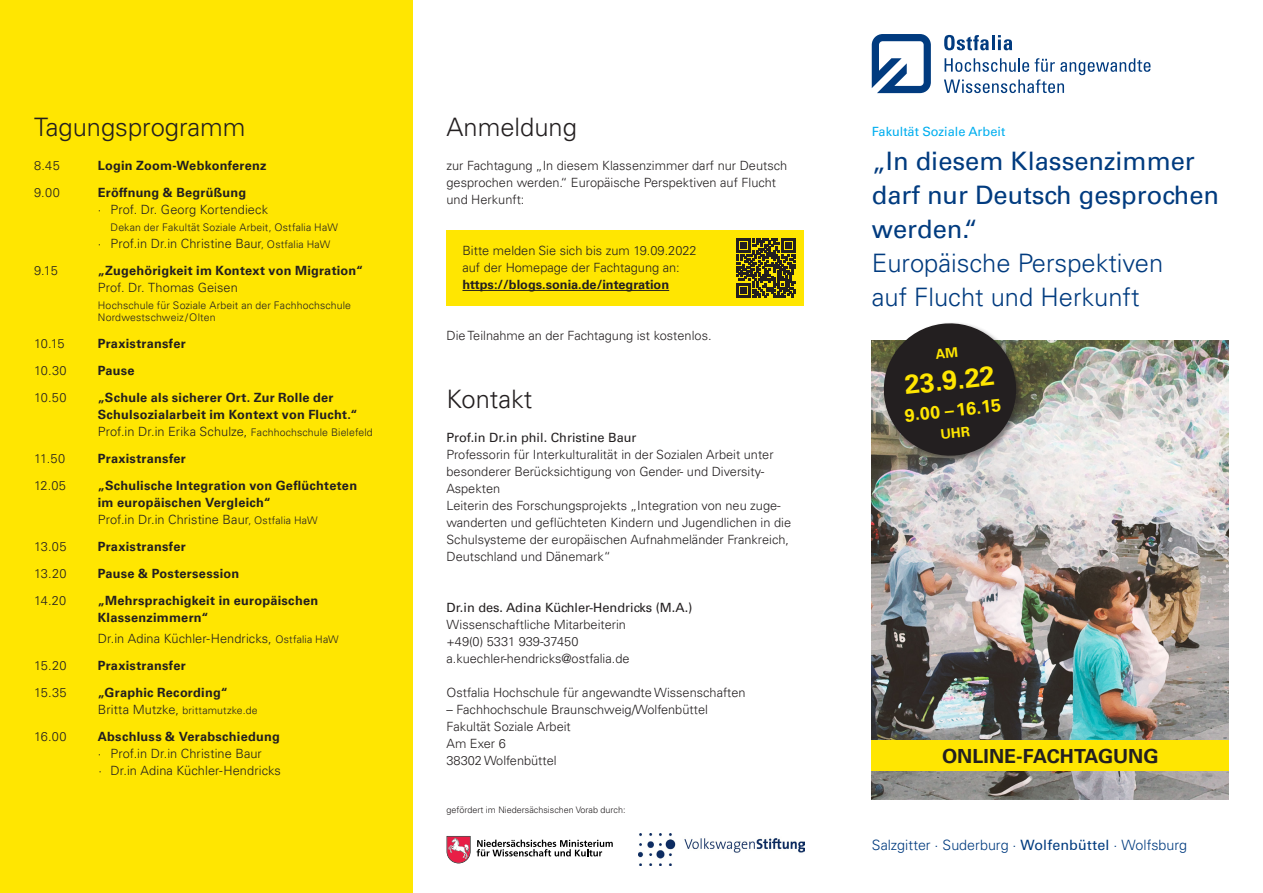
<style>
.page{position:relative;width:1263px;height:893px;background:#fff}
.page>*{position:absolute;margin:0;border:0;box-sizing:border-box;transform-origin:0 0}
.t1{font:700 27px "Univers LT Pro 65";color:#ffe601}
.t2{font:25.5px/34px "Univers LT Pro 55 Roman";color:#013b7f}
.t3{font:300 25.5px/34px "Univers LT Pro 45";color:#013b7f}
.t4{font:300 25.5px "Univers LT Pro 45";color:#231f20}
.t5{font:700 19.5px "Univers LT Pro 65";color:#231f20}
.t6{font:700 18px "Univers LT Pro 65";color:#ffe601}
.t7{font:300 14.25px "Univers LT Pro 45";color:#013b7f}
.t8{font:300 12.75px/17px "Univers LT Pro 45";color:#231f20}
.t9{font:700 12.75px/17px "Univers LT Pro 65";letter-spacing:.02em;color:#231f20}
.t10{font:12.75px "Univers LT Pro 55 Roman";color:#231f20}
.t11{font:700 12.75px "Univers LT Pro 65";color:#231f20}
.t12{font:12.75px "Univers LT Pro 55 Roman";color:#00aeef}
.t13{font:300 10.5px/12.6px "Univers LT Pro 45";letter-spacing:.015em;color:#231f20}
.t14{font:300 9px "Univers LT Pro 45";color:#231f20}
.s1{font-size:10.5px}
.s2{font-size:12.75px}
.s3{font-family:"Univers LT Pro 55 Roman";font-weight:400}
</style>
<div class="page">
<div style="left:0;top:0;width:412px;height:893px;background:#ffe601"></div>
<img style="left:872px;top:340px;width:357px;height:459px">
<svg style="left:944px;top:58px;width:206px;height:35px"></svg>
<svg style="left:944px;top:35px;width:68px;height:15px"></svg>
<svg style="left:872px;top:34px;width:59px;height:59px"></svg>
<div style="left:872px;top:740px;width:357px;height:31px;background:#ffe601"></div>
<div style="left:882px;top:322px;width:142px;height:141px;background:#231f20;opacity:.5"></div>
<div style="left:446px;top:230px;width:358px;height:76px;background:#ffe601"></div>
<hr style="left:462px;top:290px;width:207px;height:1px;background:#231f20">
<svg style="left:447px;top:836px;width:23px;height:27px"></svg>
<svg style="left:477px;top:840px;width:136px;height:16px"></svg>
<img style="left:639px;top:834px;width:165px;height:32px">
<svg style="left:736px;top:238px;width:59px;height:59px"></svg>
<svg style="left:880px;top:322px;width:140px;height:138px;background:#4a4744"></svg>
<h2 class="t4" style="left:34px;top:110px;width:213px">Tagungsprogramm</h2>
<p class="t8" style="left:34px;top:157px;width:27px">8.45</p>
<p class="t9" style="left:98px;top:156px;width:170px">Login Zoom-Webkonferenz</p>
<p class="t8" style="left:34px;top:184px;width:27px">9.00</p>
<p class="t9" style="left:98px;top:183px;width:150px">Eröffnung &amp; Begrüßung</p>
<p class="t8" style="left:98px;top:201px;width:172px">· Prof. Dr. Georg Kortendieck</p>
<p class="t13" style="left:111px;top:221px;width:229px">Dekan der Fakultät Soziale Arbeit, Ostfalia HaW</p>
<p class="t8" style="left:98px;top:235px;width:234px">· Prof.in Dr.in Christine Baur<span class="s1">, Ostfalia HaW</span></p>
<p class="t8" style="left:34px;top:262px;width:25px">9.15</p>
<p class="t9" style="left:98px;top:261px;width:267px">„Zugehörigkeit im Kontext von Migration“</p>
<p class="t8" style="left:98px;top:279px;width:142px">Prof. Dr. Thomas Geisen</p>
<p class="t13" style="left:98px;top:299px;width:255px">Hochschule für Soziale Arbeit an der Fachhochschule<br>Nordwestschweiz /Olten</p>
<p class="t8" style="left:34px;top:335px;width:32px">10.15</p>
<p class="t9" style="left:98px;top:335px;width:89px">Praxistransfer</p>
<p class="t8" style="left:34px;top:362px;width:34px">10.30</p>
<p class="t9" style="left:98px;top:362px;width:38px">Pause</p>
<p class="t8" style="left:34px;top:389px;width:34px">10.50</p>
<p class="t9" style="left:98px;top:389px;width:261px">„Schule als sicherer Ort. Zur Rolle der<br>Schulsozialarbeit im Kontext von Flucht.“</p>
<p class="t8" style="left:98px;top:423px;width:276px">Prof.in Dr.in Erika Schulze, <span class="s1">Fachhochschule Bielefeld</span></p>
<p class="t8" style="left:34px;top:450px;width:33px">11.50</p>
<p class="t9" style="left:98px;top:450px;width:89px">Praxistransfer</p>
<p class="t8" style="left:34px;top:477px;width:34px">12.05</p>
<p class="t9" style="left:98px;top:477px;width:261px">„Schulische Integration von Geflüchteten im europäischen Vergleich“</p>
<p class="t8" style="left:98px;top:511px;width:221px">Prof.in Dr.in Christine Baur<span class="s1">, Ostfalia HaW</span></p>
<p class="t8" style="left:34px;top:538px;width:34px">13.05</p>
<p class="t9" style="left:98px;top:538px;width:89px">Praxistransfer</p>
<p class="t8" style="left:34px;top:565px;width:34px">13.20</p>
<p class="t9" style="left:98px;top:565px;width:143px">Pause &amp; Postersession</p>
<p class="t8" style="left:34px;top:592px;width:34px">14.20</p>
<p class="t9" style="left:98px;top:592px;width:222px">„Mehrsprachigkeit in europäischen<br>Klassenzimmern“</p>
<p class="t8" style="left:98px;top:630px;width:242px">Dr.in Adina Küchler-Hendricks, <span class="s1">Ostfalia HaW</span></p>
<p class="t8" style="left:34px;top:657px;width:34px">15.20</p>
<p class="t9" style="left:98px;top:657px;width:89px">Praxistransfer</p>
<p class="t8" style="left:34px;top:684px;width:34px">15.35</p>
<p class="t9" style="left:98px;top:684px;width:132px">„Graphic Recording“</p>
<p class="t13" style="left:98px;top:704px;width:161px"><span class="s2">Britta Mutzke,</span> brittamutzke.de</p>
<p class="t8" style="left:34px;top:728px;width:34px">16.00</p>
<p class="t9" style="left:98px;top:728px;width:184px">Abschluss &amp; Verabschiedung</p>
<p class="t8" style="left:98px;top:745px;width:185px">· Prof.in Dr.in Christine Baur<br>· Dr.in Adina Küchler-Hendricks</p>
<h2 class="t4" style="left:446px;top:110px;width:132px">Anmeldung</h2>
<p class="t8" style="left:446px;top:157px;width:342px">zur Fachtagung „In diesem Klassenzimmer darf nur Deutsch gesprochen werden.“ Europäische Perspektiven auf Flucht und Herkunft:</p>
<p class="t8" style="left:462px;top:242px;width:236px">Bitte melden Sie sich bis zum 19.09.2022 auf der Homepage der Fachtagung an:</p>
<p class="t11" style="left:462px;top:276px;width:208px">https://blogs.sonia.de/integration</p>
<p class="t8" style="left:446px;top:327px;width:267px">Die Teilnahme an der Fachtagung ist kostenlos.</p>
<h2 class="t4" style="left:446px;top:382px;width:87px">Kontakt</h2>
<p class="t10" style="left:446px;top:429px;width:192px">Prof.in Dr.in phil. Christine Baur</p>
<p class="t8" style="left:446px;top:446px;width:346px">Professorin für Interkulturalität in der Sozialen Arbeit unter besonderer Berücksichtigung von Gender- und Diversity-Aspekten<br>Leiterin des Forschungsprojekts „Integration von neu zuge&shy;wanderten und geflüchteten Kindern und Jugendlichen in die Schulsysteme der europäischen Aufnahmeländer Frankreich, Deutschland und Dänemark“</p>
<p class="t10" style="left:446px;top:599px;width:247px">Dr.in des. Adina Küchler-Hendricks (M.A.)</p>
<p class="t8" style="left:446px;top:616px;width:184px">Wissenschaftliche Mitarbeiterin +49(0) 5331 939-37450 a.kuechler-hendricks@ostfalia.de</p>
<p class="t8" style="left:446px;top:684px;width:301px">Ostfalia Hochschule für angewandte Wissenschaften</p>
<p class="t8" style="left:446px;top:701px;width:263px">– Fachhochschule Braunschweig/Wolfenbüttel<br>Fakultät Soziale Arbeit<br>Am Exer 6<br>38302 Wolfenbüttel</p>
<p class="t14" style="left:446px;top:804px;width:181px">gefördert im Niedersächsischen Vorab durch:</p>
<p class="t12" style="left:872px;top:123px;width:135px">Fakultät Soziale Arbeit</p>
<h2 class="t2" style="left:872px;top:143px;width:349px">„In diesem Klassenzimmer darf nur Deutsch gesprochen werden.“</h2>
<h2 class="t3" style="left:872px;top:245px;width:293px">Europäische Perspektiven auf Flucht und Herkunft</h2>
<h1 class="t1" style="left:903px;top:366px;width:92px;rotate:-6deg">23.9.22</h1>
<h3 class="t6" style="left:903px;top:403px;width:98px;rotate:-6deg">9.00 –16.15</h3>
<h3 class="t5" style="left:942px;top:742px;width:218px">ONLINE-FACHTAGUNG</h3>
<p class="t7" style="left:872px;top:836px;width:317px">Salzgitter · Suderburg · <span class="s3">Wolfenbüttel</span> · Wolfsburg</p>
</div>
